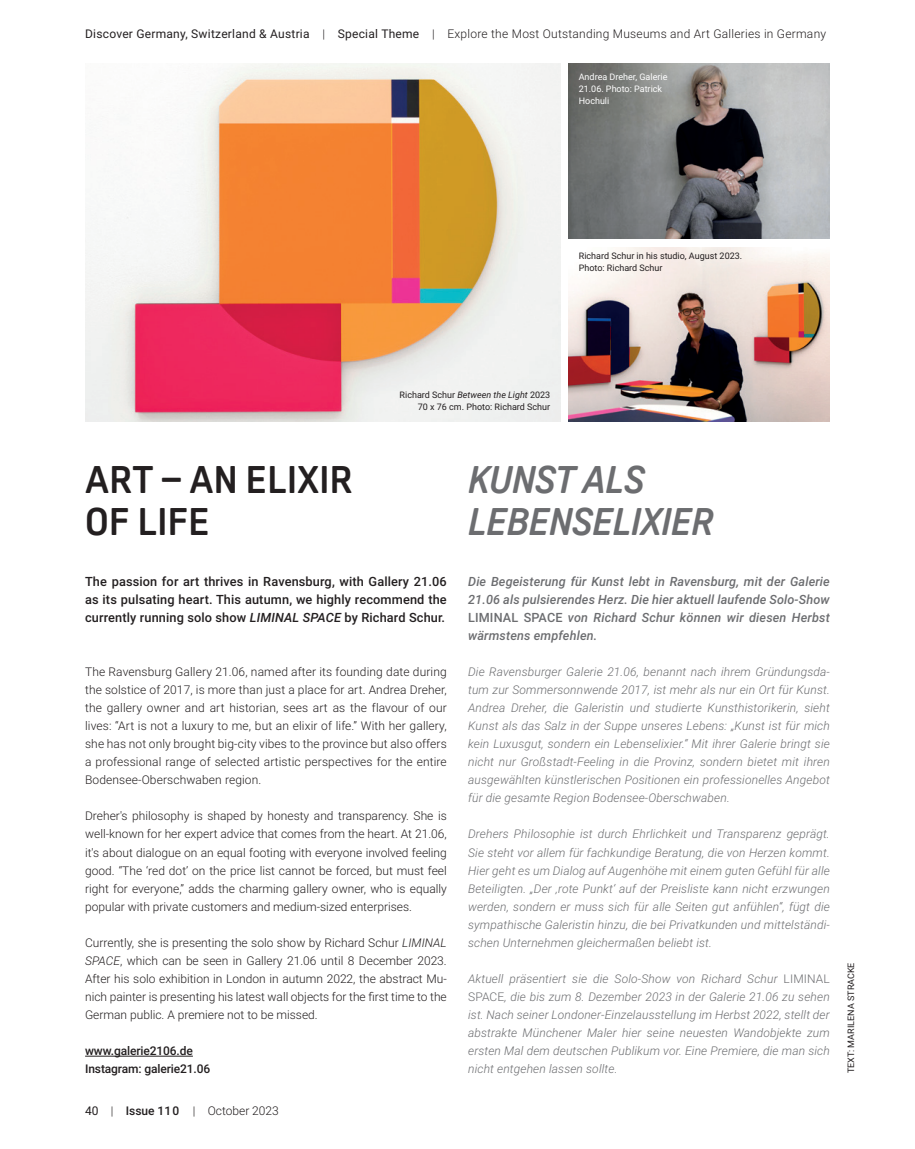
<style>
.page{position:relative;width:915px;height:1149px;background:#fff}
.page>*{position:absolute;margin:0;border:0;box-sizing:border-box;transform-origin:0 0}
.t1{font:italic 700 37.5px/42px "Oscine";letter-spacing:-.01em;color:#6c6d70}
.t2{font:700 37.5px/42px "Oscine";letter-spacing:.01em;color:#231f20}
.t3{font:italic 500 12.75px/18px "Roboto";letter-spacing:.01em;color:#6c6d70;text-align:justify}
.t4{font:500 12.75px/18px "Roboto";letter-spacing:.01em;color:#231f20;text-align:justify}
.t5{font:italic 300 12px/18px "Roboto";letter-spacing:.01em;color:#6c6d70;text-align:justify}
.t6{font:300 12px/18px "Roboto";color:#231f20;text-align:justify}
.t7{font:300 12px "Roboto";letter-spacing:.02em;color:#231f20}
.t8{font:500 12px/18px "Roboto";letter-spacing:-.01em;color:#231f20}
.t9{font:9px/12px "Roboto";color:#231f20;text-align:right}
.t10{font:9px/12px "Roboto";color:#fff}
.s1{font-weight:400}
.s2{font-style:italic}
.s3{font-weight:500}
.s4{font-style:normal}
</style>
<div class="page">
<hr style="left:85px;top:1055px;width:108px;height:1px;background:#231f20">
<img style="left:568px;top:64px;width:261px;height:174px">
<img style="left:568px;top:247px;width:261px;height:174px">
<img style="left:85px;top:64px;width:475px;height:357px">
<p class="t7" style="left:85px;top:25px;width:742px"><span class="s1">Discover Germany, Switzerland &amp; Austria</span> | <span class="s1">Special Theme</span> | Explore the Most Outstanding Museums and Art Galleries in Germany</p>
<p class="t10" style="left:578px;top:71px;width:90px">Andrea Dreher, Galerie<br>21.06. Photo: Patrick<br>Hochuli</p>
<p class="t9" style="left:578px;top:250px;width:165px;text-align:left">Richard Schur in his studio, August 2023.<br>Photo: Richard Schur</p>
<p class="t9" style="left:399px;top:388px;width:152px">Richard Schur <span class="s2">Between the Light</span> 2023<br>70 x 76 cm. Photo: Richard Schur</p>
<h1 class="t2" style="left:85px;top:458px;width:269px">ART – AN ELIXIR<br>OF LIFE</h1>
<p class="t4" style="left:85px;top:572px;width:363px">The passion for art thrives in Ravensburg, with Gallery 21.06 as its pulsating heart. This autumn, we highly recommend the currently running solo show <span class="s2">LIMINAL SPACE</span> by Richard Schur.</p>
<p class="t6" style="left:85px;top:662px;width:363px">The Ravensburg Gallery 21.06, named after its founding date during the solstice of 2017, is more than just a place for art. Andrea Dreher, the gallery owner and art historian, sees art as the flavour of our lives: “Art is not a luxury to me, but an elixir of life.” With her gallery, she has not only brought big-city vibes to the province but also offers a professional range of selected artistic perspectives for the entire Bodensee-Oberschwaben region.</p>
<p class="t6" style="left:85px;top:806px;width:363px">Dreher's philosophy is shaped by honesty and transparency. She is well-known for her expert advice that comes from the heart. At 21.06, it's about dialogue on an equal footing with everyone involved feeling good. “The ‘red dot’ on the price list cannot be forced, but must feel right for everyone,” adds the charming gallery owner, who is equally popular with private customers and medium-sized enterprises.</p>
<p class="t6" style="left:85px;top:932px;width:363px">Currently, she is presenting the solo show by Richard Schur <span class="s2">LIMINAL SPACE</span>, which can be seen in Gallery 21.06 until 8 December 2023.<br>After his solo exhibition in London in autumn 2022, the abstract Mu&shy;nich painter is presenting his latest wall objects for the first time to the German public. A premiere not to be missed.</p>
<p class="t8" style="left:85px;top:1040px;width:127px">www.galerie2106.de<br>Instagram: galerie21.06</p>
<p class="t6" style="left:85px;top:1100px;width:195px"><span class="s1">40</span> | <span class="s3">Issue 110</span> | October 2023</p>
<h1 class="t1" style="left:468px;top:458px;width:247px">KUNST ALS<br>LEBENSELIXIER</h1>
<p class="t3" style="left:468px;top:572px;width:363px">Die Begeisterung für Kunst lebt in Ravensburg, mit der Galerie 21.06 als pulsierendes Herz. Die hier aktuell laufende Solo-Show <span class="s4">LIMINAL SPACE</span> von Richard Schur können wir diesen Herbst wärmstens empfehlen.</p>
<p class="t5" style="left:468px;top:662px;width:363px">Die Ravensburger Galerie 21.06, benannt nach ihrem Gründungsda&shy;tum zur Sommersonnwende 2017, ist mehr als nur ein Ort für Kunst.<br>Andrea Dreher, die Galeristin und studierte Kunsthistorikerin, sieht Kunst als das Salz in der Suppe unseres Lebens: „Kunst ist für mich kein Luxusgut, sondern ein Lebenselixier.“ Mit ihrer Galerie bringt sie nicht nur Großstadt-Feeling in die Provinz, sondern bietet mit ihren ausgewählten künstlerischen Positionen ein professionelles Angebot für die gesamte Region Bodensee-Oberschwaben.</p>
<p class="t5" style="left:468px;top:824px;width:363px">Drehers Philosophie ist durch Ehrlichkeit und Transparenz geprägt.<br>Sie steht vor allem für fachkundige Beratung, die von Herzen kommt.<br>Hier geht es um Dialog auf Augenhöhe mit einem guten Gefühl für alle Beteiligten. „Der ‚rote Punkt‘ auf der Preisliste kann nicht erzwungen werden, sondern er muss sich für alle Seiten gut anfühlen“, fügt die sympathische Galeristin hinzu, die bei Privatkunden und mittelständi&shy;schen Unternehmen gleichermaßen beliebt ist.</p>
<p class="t5" style="left:468px;top:968px;width:363px">Aktuell präsentiert sie die Solo-Show von Richard Schur <span class="s4">LIMINAL SPACE</span>, die bis zum 8. Dezember 2023 in der Galerie 21.06 zu sehen ist. Nach seiner Londoner-Einzelausstellung im Herbst 2022, stellt der abstrakte Münchener Maler hier seine neuesten Wandobjekte zum ersten Mal dem deutschen Publikum vor. Eine Premiere, die man sich nicht entgehen lassen sollte.</p>
<p class="t9" style="left:844px;top:1073px;width:112px;rotate:-90deg">TEXT: MARILENA STRACKE</p>
</div>
